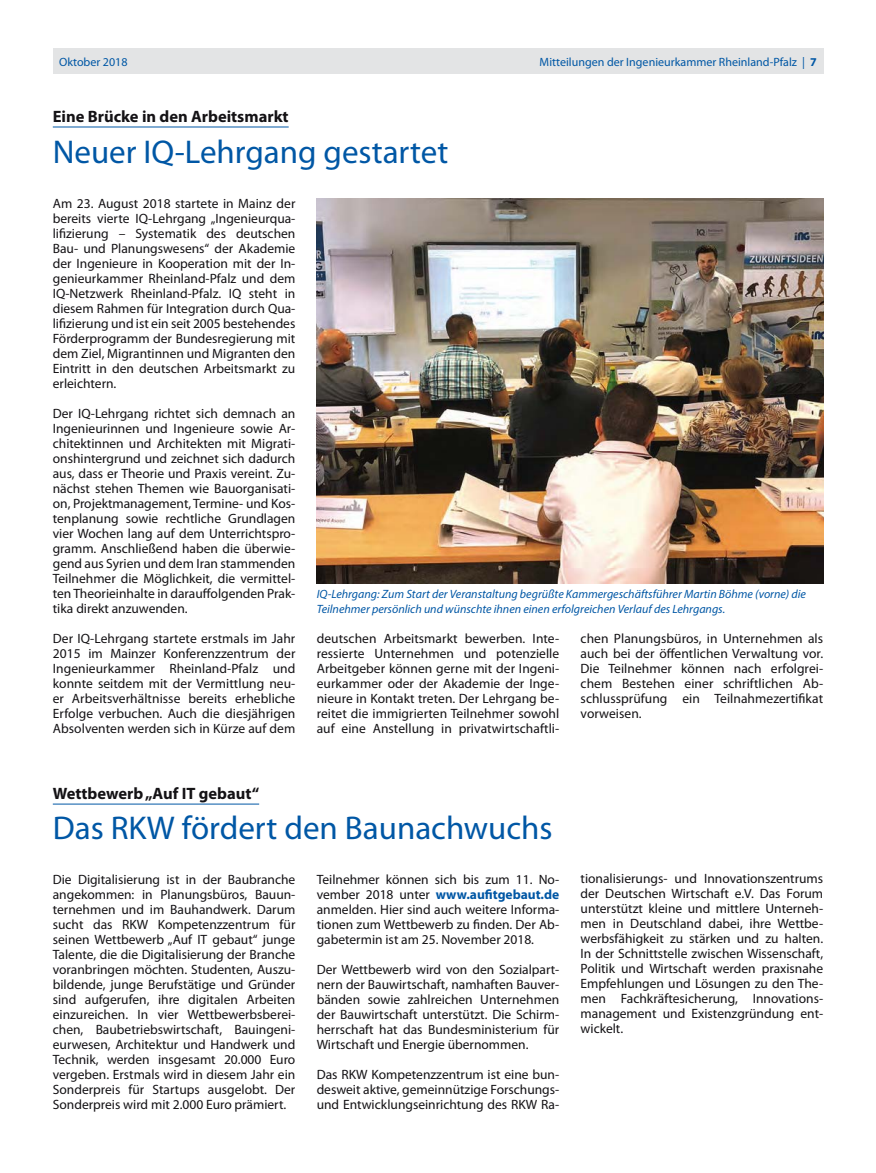
<style>
.page{position:relative;width:876px;height:1173px;background:#fff}
.page>*{position:absolute;margin:0;border:0;box-sizing:border-box;transform-origin:0 0}
.t1{font:33px "Myriad Pro";color:#0057a5}
.t2{font:700 16.5px "Myriad Pro";color:#141215}
.t3{font:13.5px/15px "Myriad Pro";color:#141215;text-align:justify}
.t4{font:italic 12px/15px "Myriad Pro";color:#0057a5}
.t5{font:12px "Myriad Pro";color:#0057a5}
.s1{font-weight:700}
.s2{font-weight:700;color:#0057a5}
</style>
<div class="page">
<div style="left:53px;top:49px;width:769px;height:25px;background:#e3e4e5"></div>
<hr style="left:53px;top:127px;width:235px;height:1px;background:#0057a5">
<img style="left:316px;top:198px;width:506px;height:385px">
<hr style="left:53px;top:804px;width:206px;height:1px;background:#0057a5">
<p class="t5" style="left:59px;top:55px;width:70px">Oktober 2018</p>
<p class="t5" style="left:539px;top:55px;width:278px">Mitteilungen der Ingenieurkammer Rheinland-Pfalz | <span class="s1">7</span></p>
<p class="t2" style="left:53px;top:107px;width:237px">Eine Brücke in den Arbeitsmarkt</p>
<h1 class="t1" style="left:53px;top:134px;width:397px">Neuer IQ-Lehrgang gestartet</h1>
<p class="t3" style="left:53px;top:197px;width:244px">Am 23. August 2018 startete in Mainz der bereits vierte IQ-Lehrgang „Ingenieurqua&shy;lifizierung – Systematik des deutschen Bau- und Planungswesens“ der Akademie der Ingenieure in Kooperation mit der In&shy;genieurkammer Rheinland-Pfalz und dem IQ-Netzwerk Rheinland-Pfalz. IQ steht in diesem Rahmen für Integration durch Qua&shy;lifizierung und ist ein seit 2005 bestehendes Förderprogramm der Bundesregierung mit dem Ziel, Migrantinnen und Migranten den Eintritt in den deutschen Arbeitsmarkt zu erleichtern.</p>
<p class="t3" style="left:53px;top:407px;width:244px">Der IQ-Lehrgang richtet sich demnach an Ingenieurinnen und Ingenieure sowie Ar&shy;chitektinnen und Architekten mit Migrati&shy;onshintergrund und zeichnet sich dadurch aus, dass er Theorie und Praxis vereint. Zu&shy;nächst stehen Themen wie Bauorganisati&shy;on, Projektmanagement, Termine- und Kos&shy;tenplanung sowie rechtliche Grundlagen vier Wochen lang auf dem Unterrichtspro&shy;gramm. Anschließend haben die überwie&shy;gend aus Syrien und dem Iran stammenden Teilnehmer die Möglichkeit, die vermittel&shy;ten Theorieinhalte in darauffolgenden Prak&shy;tika direkt anzuwenden.</p>
<p class="t3" style="left:53px;top:632px;width:244px">Der IQ-Lehrgang startete erstmals im Jahr 2015 im Mainzer Konferenzzentrum der Ingenieurkammer Rheinland-Pfalz und konnte seitdem mit der Vermittlung neu&shy;er Arbeitsverhältnisse bereits erhebliche Erfolge verbuchen. Auch die diesjährigen Absolventen werden sich in Kürze auf dem</p>
<p class="t3" style="left:316px;top:632px;width:244px">deutschen Arbeitsmarkt bewerben. Inte&shy;ressierte Unternehmen und potenzielle Arbeitgeber können gerne mit der Ingeni&shy;eurkammer oder der Akademie der Inge&shy;nieure in Kontakt treten. Der Lehrgang be&shy;reitet die immigrierten Teilnehmer sowohl auf eine Anstellung in privatwirtschaftli-</p>
<p class="t3" style="left:580px;top:632px;width:244px">chen Planungsbüros, in Unternehmen als auch bei der öffentlichen Verwaltung vor.<br>Die Teilnehmer können nach erfolgrei&shy;chem Bestehen einer schriftlichen Ab&shy;schlussprüfung ein Teilnahmezertifikat vorweisen.</p>
<p class="t4" style="left:316px;top:587px;width:490px">IQ-Lehrgang: Zum Start der Veranstaltung begrüßte Kammergeschäftsführer Martin Böhme (vorne) die<br>Teilnehmer persönlich und wünschte ihnen einen erfolgreichen Verlauf des Lehrgangs.</p>
<p class="t2" style="left:53px;top:784px;width:208px">Wettbewerb „Auf IT gebaut“</p>
<h1 class="t1" style="left:53px;top:809px;width:501px">Das RKW fördert den Baunachwuchs</h1>
<p class="t3" style="left:53px;top:872px;width:244px">Die Digitalisierung ist in der Baubranche angekommen: in Planungsbüros, Bauun&shy;ternehmen und im Bauhandwerk. Darum sucht das RKW Kompetenzzentrum für seinen Wettbewerb „Auf IT gebaut“ junge Talente, die die Digitalisierung der Branche voranbringen möchten. Studenten, Auszu&shy;bildende, junge Berufstätige und Gründer sind aufgerufen, ihre digitalen Arbeiten einzureichen. In vier Wettbewerbsberei&shy;chen, Baubetriebswirtschaft, Bauingeni&shy;eurwesen, Architektur und Handwerk und Technik, werden insgesamt 20.000 Euro vergeben. Erstmals wird in diesem Jahr ein Sonderpreis für Startups ausgelobt. Der Sonderpreis wird mit 2.000 Euro prämiert.</p>
<p class="t3" style="left:316px;top:872px;width:244px">Teilnehmer können sich bis zum 11. No&shy;vember 2018 unter <span class="s2">www.aufitgebaut.de </span>anmelden. Hier sind auch weitere Informa&shy;tionen zum Wettbewerb zu finden. Der Ab&shy;gabetermin ist am 25. November 2018.</p>
<p class="t3" style="left:316px;top:962px;width:244px">Der Wettbewerb wird von den Sozialpart&shy;nern der Bauwirtschaft, namhaften Bauver&shy;bänden sowie zahlreichen Unternehmen der Bauwirtschaft unterstützt. Die Schirm&shy;herrschaft hat das Bundesministerium für Wirtschaft und Energie übernommen.</p>
<p class="t3" style="left:316px;top:1067px;width:244px">Das RKW Kompetenzzentrum ist eine bun&shy;desweit aktive, gemeinnützige Forschungs&shy;und Entwicklungseinrichtung des RKW Ra-</p>
<p class="t3" style="left:580px;top:872px;width:244px">tionalisierungs- und Innovationszentrums der Deutschen Wirtschaft e.V. Das Forum unterstützt kleine und mittlere Unterneh&shy;men in Deutschland dabei, ihre Wettbe&shy;werbsfähigkeit zu stärken und zu halten.<br>In der Schnittstelle zwischen Wissenschaft, Politik und Wirtschaft werden praxisnahe Empfehlungen und Lösungen zu den The&shy;men Fachkräftesicherung, Innovations&shy;management und Existenzgründung ent&shy;wickelt.</p>
</div>
